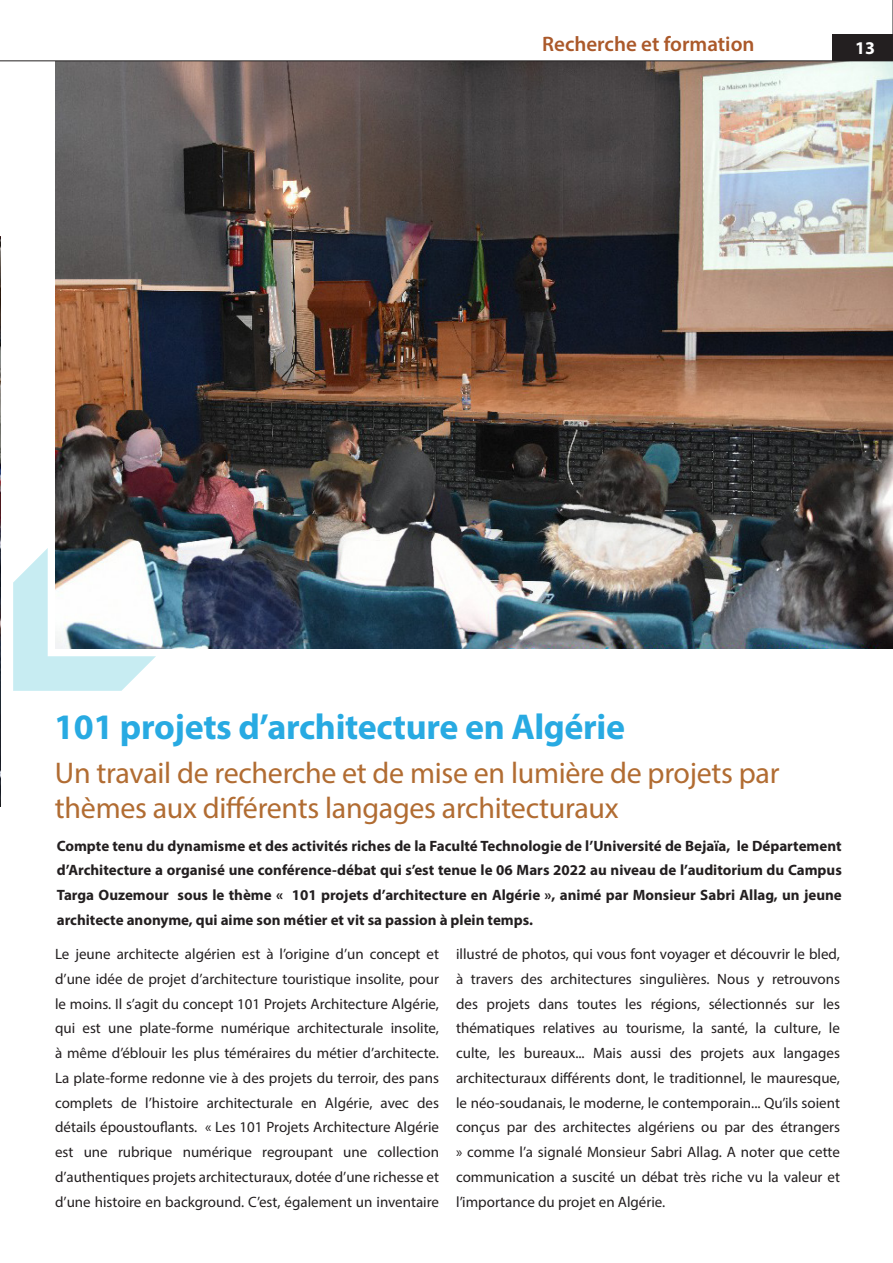
<style>
.page{position:relative;width:893px;height:1263px;background:#fff}
.page>*{position:absolute;margin:0;border:0;box-sizing:border-box;transform-origin:0 0}
.t1{font:700 36px "Myriad Pro";letter-spacing:-.01em;color:#28aae2}
.t2{font:30px/34.5px "Myriad Pro";letter-spacing:-.01em;color:#b16c32}
.t3{font:600 21px "Myriad Pro";color:#ab592a}
.t4{font:700 18px "Myriad Pro";color:#fff}
.t5{font:15px/24.8px "Myriad Pro";color:#231f20;text-align:justify}
.t6{font:700 15px/24.8px "Myriad Pro";color:#231f20;text-align:justify}
</style>
<div class="page">
<hr style="left:0;top:0;width:1px;height:1263px;background:#28aae2">
<img style="left:56px;top:61px;width:837px;height:587px">
<img style="left:0;top:236px;width:1px;height:570px">
<svg style="left:0;top:0;width:893px;height:61px"></svg>
<div style="left:833px;top:34px;width:60px;height:27px;background:#231f20"></div>
<svg style="left:13px;top:548px;width:143px;height:143px"></svg>
<h3 class="t3" style="left:542px;top:30px;width:214px">Recherche et formation</h3>
<p class="t4" style="left:855px;top:36px;width:21px">13</p>
<h1 class="t1" style="left:54px;top:704px;width:572px">101 projets d’architecture en Algérie</h1>
<h2 class="t2" style="left:55px;top:755px;width:726px">Un travail de recherche et de mise en lumière de projets par thèmes aux différents langages architecturaux</h2>
<p class="t6" style="left:57px;top:833px;width:787px">Compte tenu du dynamisme et des activités riches de la Faculté Technologie de l’Université de Bejaïa, le Département d’Architecture a organisé une conférence-débat qui s’est tenue le 06 Mars 2022 au niveau de l’auditorium du Campus Targa Ouzemour sous le thème « 101 projets d’architecture en Algérie », animé par Monsieur Sabri Allag, un jeune architecte anonyme, qui aime son métier et vit sa passion à plein temps.</p>
<p class="t5" style="left:55px;top:941px;width:385px">Le jeune architecte algérien est à l’origine d’un concept et d’une idée de projet d’architecture touristique insolite, pour le moins. Il s’agit du concept 101 Projets Architecture Algérie, qui est une plate-forme numérique architecturale insolite, à même d’éblouir les plus téméraires du métier d’architecte.<br>La plate-forme redonne vie à des projets du terroir, des pans complets de l’histoire architecturale en Algérie, avec des détails époustouflants. « Les 101 Projets Architecture Algérie est une rubrique numérique regroupant une collection d’authentiques projets architecturaux, dotée d’une richesse et d’une histoire en background. C’est, également un inventaire</p>
<p class="t5" style="left:456px;top:941px;width:385px">illustré de photos, qui vous font voyager et découvrir le bled, à travers des architectures singulières. Nous y retrouvons des projets dans toutes les régions, sélectionnés sur les thématiques relatives au tourisme, la santé, la culture, le culte, les bureaux... Mais aussi des projets aux langages architecturaux différents dont, le traditionnel, le mauresque, le néo-soudanais, le moderne, le contemporain... Qu’ils soient conçus par des architectes algériens ou par des étrangers » comme l’a signalé Monsieur Sabri Allag. A noter que cette communication a suscité un débat très riche vu la valeur et l’importance du projet en Algérie.</p>
</div>
